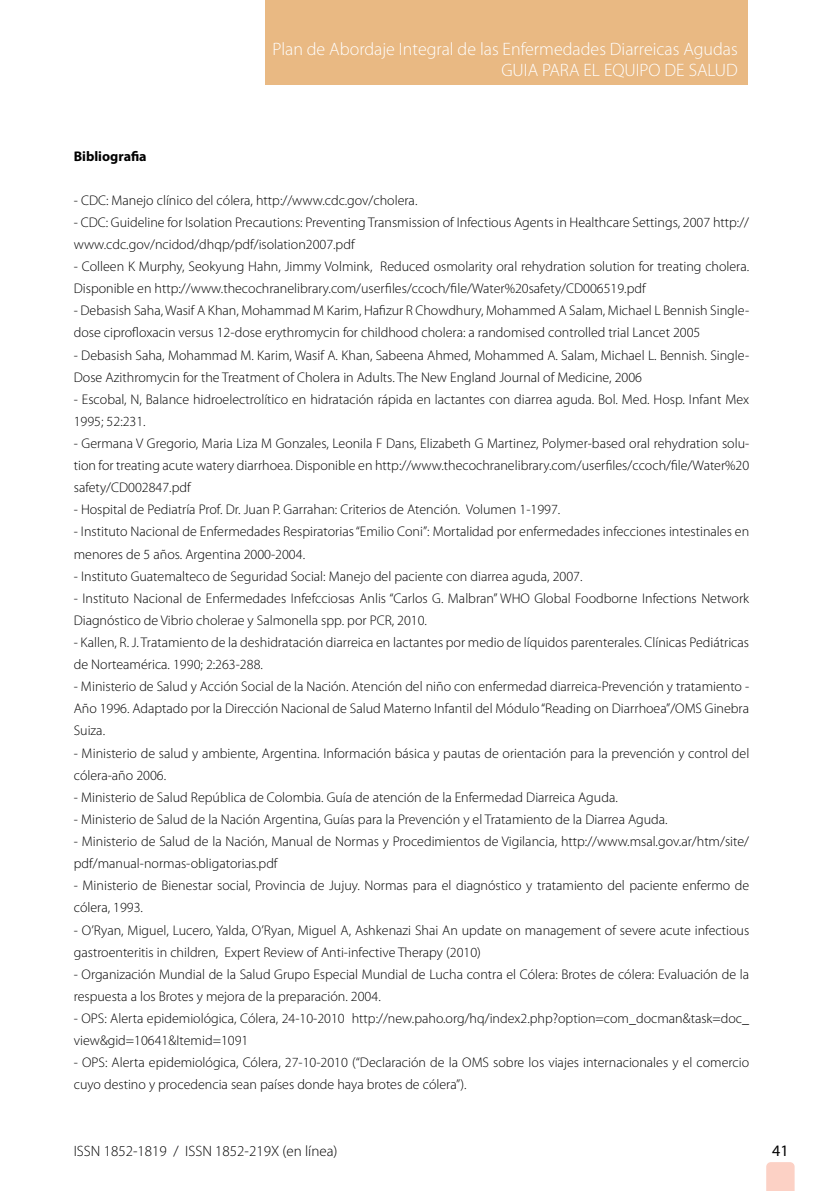
<style>
.page{position:relative;width:823px;height:1191px;background:#fff}
.page>*{position:absolute;margin:0;border:0;box-sizing:border-box;transform-origin:0 0}
.t1{font:300 18px/21.6px "Myriad Pro";color:#fff;text-align:right}
.t2{font:16px "Myriad Pro";color:#000}
.t3{font:300 15px "Myriad Pro";color:#000}
.t4{font:300 14px/22.2px "Myriad Pro";color:#000}
.t5{font:700 14px "Myriad Pro";color:#000}
</style>
<div class="page">
<svg style="left:766px;top:1162px;width:28px;height:29px"></svg>
<div style="left:265px;top:0;width:482px;height:85px;background:#e9b983"></div>
<p class="t1" style="left:272px;top:38px;width:466px">Plan de Abordaje Integral de las Enfermedades Diarreicas Agudas<br>GUIA PARA EL EQUIPO DE SALUD</p>
<p class="t5" style="left:74px;top:147px;width:74px">Bibliografia</p>
<p class="t4" style="left:74px;top:189px;width:345px">- CDC: Manejo clínico del cólera, http://www.cdc.gov/cholera.</p>
<p class="t4" style="left:74px;top:211px;width:676px">- CDC: Guideline for Isolation Precautions: Preventing Transmission of Infectious Agents in Healthcare Settings, 2007 http:// www.cdc.gov/ncidod/dhqp/pdf/isolation2007.pdf</p>
<p class="t4" style="left:74px;top:255px;width:676px">- Colleen K Murphy, Seokyung Hahn, Jimmy Volmink, Reduced osmolarity oral rehydration solution for treating cholera.<br>Disponible en http://www.thecochranelibrary.com/userfiles/ccoch/file/Water%20safety/CD006519.pdf</p>
<p class="t4" style="left:74px;top:300px;width:676px">- Debasish Saha, Wasif A Khan, Mohammad M Karim, Hafizur R Chowdhury, Mohammed A Salam, Michael L Bennish Single&shy;dose ciprofloxacin versus 12-dose erythromycin for childhood cholera: a randomised controlled trial Lancet 2005</p>
<p class="t4" style="left:74px;top:344px;width:676px">- Debasish Saha, Mohammad M. Karim, Wasif A. Khan, Sabeena Ahmed, Mohammed A. Salam, Michael L. Bennish. Single-<br>Dose Azithromycin for the Treatment of Cholera in Adults. The New England Journal of Medicine, 2006</p>
<p class="t4" style="left:74px;top:388px;width:676px">- Escobal, N, Balance hidroelectrolítico en hidratación rápida en lactantes con diarrea aguda. Bol. Med. Hosp. Infant Mex<br>1995; 52:231.</p>
<p class="t4" style="left:74px;top:432px;width:676px;text-align:justify">- Germana V Gregorio, Maria Liza M Gonzales, Leonila F Dans, Elizabeth G Martinez, Polymer-based oral rehydration solu&shy;tion for treating acute watery diarrhoea. Disponible en http://www.thecochranelibrary.com/userfiles/ccoch/file/Water%20 safety/CD002847.pdf</p>
<p class="t4" style="left:74px;top:499px;width:487px">- Hospital de Pediatría Prof. Dr. Juan P. Garrahan: Criterios de Atención. Volumen 1-1997.</p>
<p class="t4" style="left:74px;top:521px;width:676px">- Instituto Nacional de Enfermedades Respiratorias “Emilio Coni”: Mortalidad por enfermedades infecciones intestinales en menores de 5 años. Argentina 2000-2004.</p>
<p class="t4" style="left:74px;top:565px;width:510px">- Instituto Guatemalteco de Seguridad Social: Manejo del paciente con diarrea aguda, 2007.</p>
<p class="t4" style="left:74px;top:587px;width:676px">- Instituto Nacional de Enfermedades Infefcciosas Anlis “Carlos G. Malbran” WHO Global Foodborne Infections Network<br>Diagnóstico de Vibrio cholerae y Salmonella spp. por PCR, 2010.</p>
<p class="t4" style="left:74px;top:631px;width:676px">- Kallen, R. J. Tratamiento de la deshidratación diarreica en lactantes por medio de líquidos parenterales. Clínicas Pediátricas de Norteamérica. 1990; 2:263-288.</p>
<p class="t4" style="left:74px;top:675px;width:676px;text-align:justify">- Ministerio de Salud y Acción Social de la Nación. Atención del niño con enfermedad diarreica-Prevención y tratamiento - Año 1996. Adaptado por la Dirección Nacional de Salud Materno Infantil del Módulo “Reading on Diarrhoea”/OMS Ginebra Suiza.</p>
<p class="t4" style="left:74px;top:742px;width:676px">- Ministerio de salud y ambiente, Argentina. Información básica y pautas de orientación para la prevención y control del cólera-año 2006.</p>
<p class="t4" style="left:74px;top:786px;width:545px">- Ministerio de Salud República de Colombia. Guía de atención de la Enfermedad Diarreica Aguda.</p>
<p class="t4" style="left:74px;top:808px;width:595px">- Ministerio de Salud de la Nación Argentina, Guías para la Prevención y el Tratamiento de la Diarrea Aguda.</p>
<p class="t4" style="left:74px;top:830px;width:676px">- Ministerio de Salud de la Nación, Manual de Normas y Procedimientos de Vigilancia, http://www.msal.gov.ar/htm/site/ pdf/manual-normas-obligatorias.pdf</p>
<p class="t4" style="left:74px;top:874px;width:676px">- Ministerio de Bienestar social, Provincia de Jujuy. Normas para el diagnóstico y tratamiento del paciente enfermo de cólera, 1993.</p>
<p class="t4" style="left:74px;top:919px;width:676px">- O’Ryan, Miguel, Lucero, Yalda, O’Ryan, Miguel A, Ashkenazi Shai An update on management of severe acute infectious gastroenteritis in children, Expert Review of Anti-infective Therapy (2010)</p>
<p class="t4" style="left:74px;top:963px;width:676px">- Organización Mundial de la Salud Grupo Especial Mundial de Lucha contra el Cólera: Brotes de cólera: Evaluación de la respuesta a los Brotes y mejora de la preparación. 2004.</p>
<p class="t4" style="left:74px;top:1007px;width:676px">- OPS: Alerta epidemiológica, Cólera, 24-10-2010 http://new.paho.org/hq/index2.php?option=com_docman&amp;task=doc_ view&amp;gid=10641&amp;Itemid=1091</p>
<p class="t4" style="left:74px;top:1051px;width:676px">- OPS: Alerta epidemiológica, Cólera, 27-10-2010 (“Declaración de la OMS sobre los viajes internacionales y el comercio cuyo destino y procedencia sean países donde haya brotes de cólera”).</p>
<p class="t3" style="left:74px;top:1143px;width:265px">ISSN 1852-1819 / ISSN 1852-219X (en línea)</p>
<p class="t2" style="left:771px;top:1140px;width:18px">41</p>
</div>
